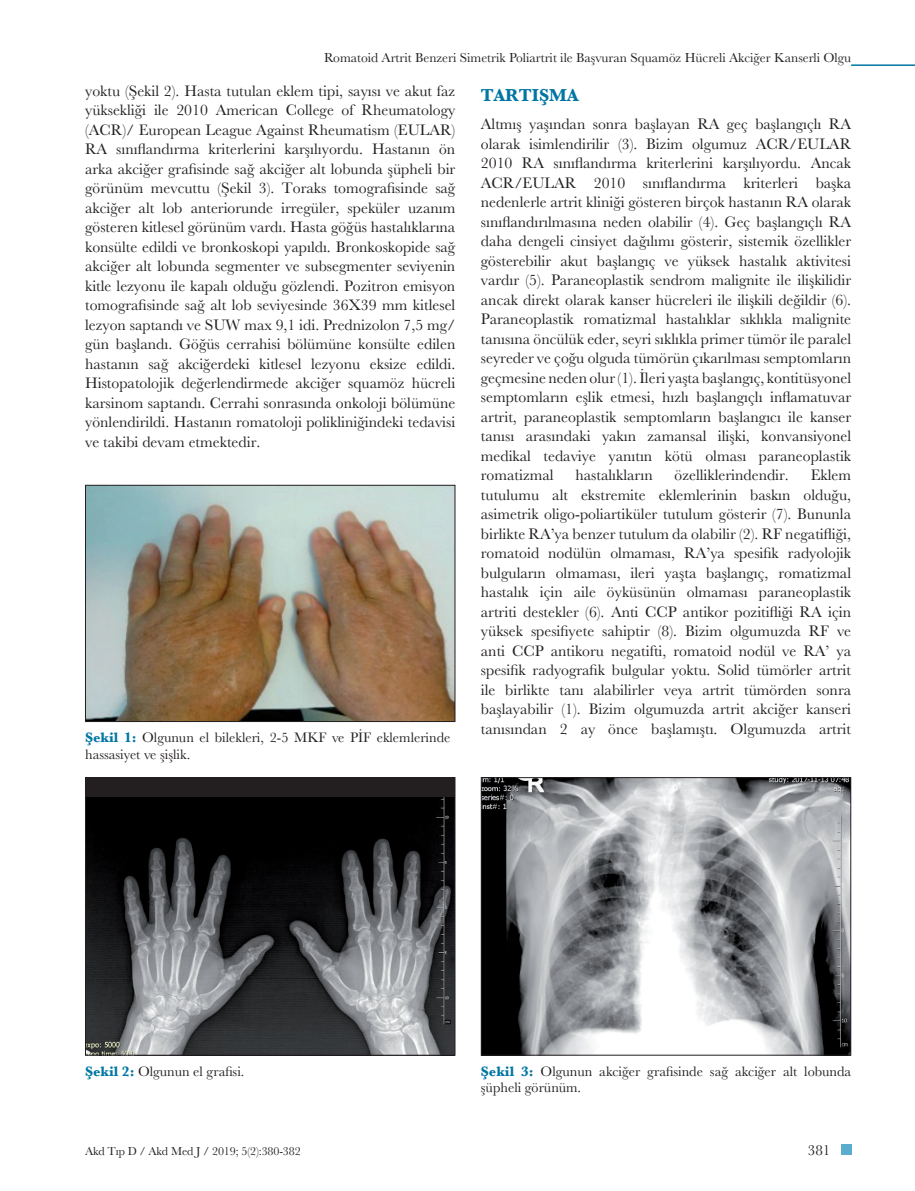
<style>
.page{position:relative;width:915px;height:1191px;background:#fff}
.page>*{position:absolute;margin:0;border:0;box-sizing:border-box;transform-origin:0 0}
.t1{font:700 18px "Baskerville";color:#0076a3}
.t2{font:15.75px/19.5px "Baskerville";color:#231f20;text-align:justify}
.t3{font:15px "Baskerville";color:#231f20}
.t4{font:14.25px/16.5px "Baskerville";color:#231f20}
.t5{font:13.5px "Baskerville";color:#231f20}
.t6{font:12px "Baskerville";letter-spacing:-.01em;color:#231f20}
.s1{font-weight:700;color:#0076a3}
</style>
<div class="page">
<div style="left:840px;top:1144px;width:10px;height:10px;background:#5aadcd"></div>
<hr style="left:850px;top:64px;width:64px;height:2px;background:#0076a3">
<img style="left:87px;top:487px;width:366px;height:233px">
<div style="left:85px;top:485px;width:370px;height:237px;border:1px solid #231f20"></div>
<div style="left:85px;top:777px;width:370px;height:278px;background:#231f20"></div>
<img style="left:87px;top:797px;width:366px;height:256px">
<div style="left:85px;top:777px;width:370px;height:278px;border:1px solid #231f20"></div>
<img style="left:482px;top:779px;width:366px;height:274px">
<div style="left:480px;top:777px;width:370px;height:278px;border:1px solid #231f20"></div>
<p class="t5" style="left:324px;top:49px;width:528px">Romatoid Artrit Benzeri Simetrik Poliartrit ile Başvuran Squamöz Hücreli Akciğer Kanserli Olgu</p>
<p class="t2" style="left:85px;top:81px;width:371px">yoktu (Şekil 2). Hasta tutulan eklem tipi, sayısı ve akut faz yüksekliği ile 2010 American College of Rheumatology (ACR)/ European League Against Rheumatism (EULAR)<br>RA sınıflandırma kriterlerini karşılıyordu. Hastanın ön arka akciğer grafisinde sağ akciğer alt lobunda şüpheli bir görünüm mevcuttu (Şekil 3). Toraks tomografisinde sağ akciğer alt lob anteriorunde irregüler, speküler uzanım gösteren kitlesel görünüm vardı. Hasta göğüs hastalıklarına konsülte edildi ve bronkoskopi yapıldı. Bronkoskopide sağ akciğer alt lobunda segmenter ve subsegmenter seviyenin kitle lezyonu ile kapalı olduğu gözlendi. Pozitron emisyon tomografisinde sağ alt lob seviyesinde 36X39 mm kitlesel lezyon saptandı ve SUW max 9,1 idi. Prednizolon 7,5 mg/ gün başlandı. Göğüs cerrahisi bölümüne konsülte edilen hastanın sağ akciğerdeki kitlesel lezyonu eksize edildi.<br>Histopatolojik değerlendirmede akciğer squamöz hücreli karsinom saptandı. Cerrahi sonrasında onkoloji bölümüne yönlendirildi. Hastanın romatoloji polikliniğindeki tedavisi ve takibi devam etmektedir.</p>
<p class="t4" style="left:85px;top:729px;width:366px"><span class="s1">Şekil 1:</span> Olgunun el bilekleri, 2-5 MKF ve PİF eklemlerinde hassasiyet ve şişlik.</p>
<p class="t1" style="left:480px;top:83px;width:99px">TARTIŞMA</p>
<p class="t2" style="left:480px;top:115px;width:371px">Altmış yaşından sonra başlayan RA geç başlangıçlı RA olarak isimlendirilir (3). Bizim olgumuz ACR/EULAR 2010 RA sınıflandırma kriterlerini karşılıyordu. Ancak ACR/EULAR 2010 sınıflandırma kriterleri başka nedenlerle artrit kliniği gösteren birçok hastanın RA olarak sınıflandırılmasına neden olabilir (4). Geç başlangıçlı RA daha dengeli cinsiyet dağılımı gösterir, sistemik özellikler gösterebilir akut başlangıç ve yüksek hastalık aktivitesi vardır (5). Paraneoplastik sendrom malignite ile ilişkilidir ancak direkt olarak kanser hücreleri ile ilişkili değildir (6).<br>Paraneoplastik romatizmal hastalıklar sıklıkla malignite tanısına öncülük eder, seyri sıklıkla primer tümör ile paralel seyreder ve çoğu olguda tümörün çıkarılması semptomların geçmesine neden olur (1). İleri yaşta başlangıç, kontitüsyonel semptomların eşlik etmesi, hızlı başlangıçlı inflamatuvar artrit, paraneoplastik semptomların başlangıcı ile kanser tanısı arasındaki yakın zamansal ilişki, konvansiyonel medikal tedaviye yanıtın kötü olması paraneoplastik romatizmal</p>
<p class="t2" style="left:480px;top:466px;width:371px;text-indent:330px">Eklem tutulumu alt ekstremite eklemlerinin baskın olduğu, asimetrik oligo-poliartiküler tutulum gösterir (7). Bununla birlikte RA’ya benzer tutulum da olabilir (2). RF negatifliği, romatoid nodülün olmaması, RA’ya spesifik radyolojik bulguların olmaması, ileri yaşta başlangıç, romatizmal hastalık için aile öyküsünün olmaması paraneoplastik artriti destekler (6). Anti CCP antikor pozitifliği RA için yüksek spesifiyete sahiptir (8). Bizim olgumuzda RF ve anti CCP antikoru negatifti, romatoid nodül ve RA’ ya spesifik radyografik bulgular yoktu. Solid tümörler artrit ile birlikte tanı alabilirler veya artrit tümörden sonra başlayabilir (1). Bizim olgumuzda artrit akciğer kanseri tanısından 2 ay önce başlamıştı. Olgumuzda artrit</p>
<p class="t2" style="left:575px;top:466px;width:79px">hastalıkların</p>
<p class="t2" style="left:674px;top:466px;width:116px">özelliklerindendir.</p>
<p class="t4" style="left:85px;top:1063px;width:161px"><span class="s1">Şekil 2:</span> Olgunun el grafisi.</p>
<p class="t4" style="left:480px;top:1063px;width:371px"><span class="s1">Şekil 3:</span> Olgunun akciğer grafisinde sağ akciğer alt lobunda şüpheli görünüm.</p>
<p class="t6" style="left:85px;top:1143px;width:217px">Akd Tıp D / Akd Med J / 2019; 5(2):380-382</p>
<p class="t3" style="left:807px;top:1140px;width:24px">381</p>
</div>
